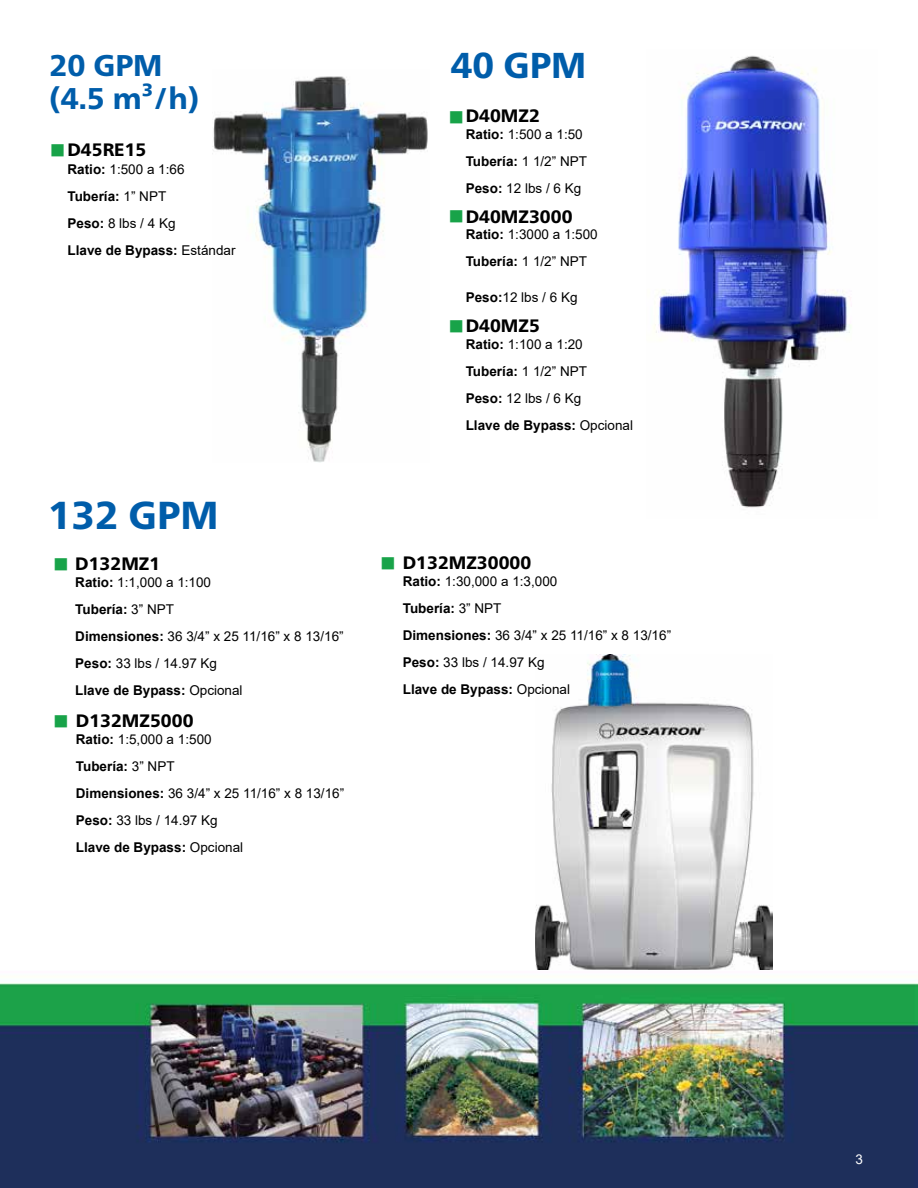
<style>
.page{position:relative;width:918px;height:1188px;background:#fff}
.page>*{position:absolute;margin:0;border:0;box-sizing:border-box;transform-origin:0 0}
.t1{font:800 39px "Frutiger Neue LT Pro";color:#005daa}
.t2{font:800 36px "Frutiger Neue LT Pro";color:#005daa}
.t3{font:800 30px/33px "Frutiger Neue LT Pro";color:#005daa}
.t4{font:21px "Wingdings";color:#18a349}
.t5{font:800 18px "Frutiger Neue LT Pro";color:#000}
.t6{font:13.5px/27px "Arial";color:#000}
.t7{font:700 13.5px/27px "Arial";color:#000}
.t8{font:13.5px "Arial";color:#fff}
.s1{font-weight:400}
.s2{font-weight:700}
</style>
<div class="page">
<img style="left:536px;top:654px;width:236px;height:316px">
<img style="left:0;top:983px;width:918px;height:205px">
<img style="left:212px;top:76px;width:216px;height:387px">
<img style="left:653px;top:55px;width:198px;height:453px">
<h3 class="t3" style="left:50px;top:49px;width:151px">20 GPM (4.5 m³/h)</h3>
<h3 class="t5" style="left:68px;top:139px;width:80px">D45RE15</h3>
<p class="t7" style="left:68px;top:156px;width:170px">Ratio: <span class="s1">1:500 a 1:66<br></span>Tubería: <span class="s1">1” NPT<br></span>Peso: <span class="s1">8 lbs / 4 Kg<br></span>Llave de Bypass: <span class="s1">Estándar</span></p>
<h3 class="t4" style="left:50px;top:139px;width:17px">■</h3>
<h2 class="t2" style="left:451px;top:43px;width:137px">40 GPM</h2>
<h3 class="t5" style="left:466px;top:105px;width:76px">D40MZ2</h3>
<p class="t6" style="left:466px;top:120px;width:123px"><span class="s2">Ratio:</span> 1:500 a 1:50<br><span class="s2">Tubería:</span> 1 1/2” NPT<br><span class="s2">Peso:</span> 12 lbs / 6 Kg</p>
<h3 class="t5" style="left:466px;top:206px;width:108px">D40MZ3000</h3>
<p class="t6" style="left:466px;top:221px;width:134px"><span class="s2">Ratio:</span> 1:3000 a 1:500<br><span class="s2">Tubería:</span> 1 1/2” NPT</p>
<p class="t6" style="left:466px;top:284px;width:113px"><span class="s2">Peso:</span>12 lbs / 6 Kg</p>
<h3 class="t5" style="left:466px;top:315px;width:76px">D40MZ5</h3>
<p class="t6" style="left:466px;top:330px;width:169px"><span class="s2">Ratio:</span> 1:100 a 1:20<br><span class="s2">Tubería:</span> 1 1/2” NPT<br><span class="s2">Peso:</span> 12 lbs / 6 Kg<br><span class="s2">Llave de Bypass:</span> Opcional</p>
<h3 class="t4" style="left:448px;top:106px;width:17px">■</h3>
<h3 class="t4" style="left:448px;top:206px;width:17px">■</h3>
<h3 class="t4" style="left:448px;top:315px;width:17px">■</h3>
<h1 class="t1" style="left:48px;top:492px;width:172px">132 GPM</h1>
<h3 class="t5" style="left:75px;top:553px;width:87px">D132MZ1</h3>
<p class="t6" style="left:75px;top:568px;width:270px"><span class="s2">Ratio:</span> 1:1,000 a 1:100<br><span class="s2">Tubería:</span> 3” NPT<br><span class="s2">Dimensiones:</span> 36 3/4” x 25 11/16” x 8 13/16”<br><span class="s2">Peso:</span> 33 lbs / 14.97 Kg<br><span class="s2">Llave de Bypass:</span> Opcional</p>
<h3 class="t4" style="left:53px;top:553px;width:17px">■</h3>
<h3 class="t5" style="left:403px;top:552px;width:130px">D132MZ30000</h3>
<p class="t6" style="left:403px;top:568px;width:270px"><span class="s2">Ratio:</span> 1:30,000 a 1:3,000<br><span class="s2">Tubería:</span> 3” NPT<br><span class="s2">Dimensiones:</span> 36 3/4” x 25 11/16” x 8 13/16”<br><span class="s2">Peso:</span> 33 lbs / 14.97 Kg<br><span class="s2">Llave de Bypass:</span> Opcional</p>
<h3 class="t4" style="left:380px;top:552px;width:17px">■</h3>
<h3 class="t4" style="left:53px;top:710px;width:17px">■</h3>
<h3 class="t5" style="left:76px;top:710px;width:119px">D132MZ5000</h3>
<p class="t6" style="left:76px;top:725px;width:270px"><span class="s2">Ratio:</span> 1:5,000 a 1:500<br><span class="s2">Tubería:</span> 3” NPT<br><span class="s2">Dimensiones:</span> 36 3/4” x 25 11/16” x 8 13/16”<br><span class="s2">Peso:</span> 33 lbs / 14.97 Kg<br><span class="s2">Llave de Bypass:</span> Opcional</p>
<p class="t8" style="left:855px;top:1150px;width:9px">3</p>
</div>
